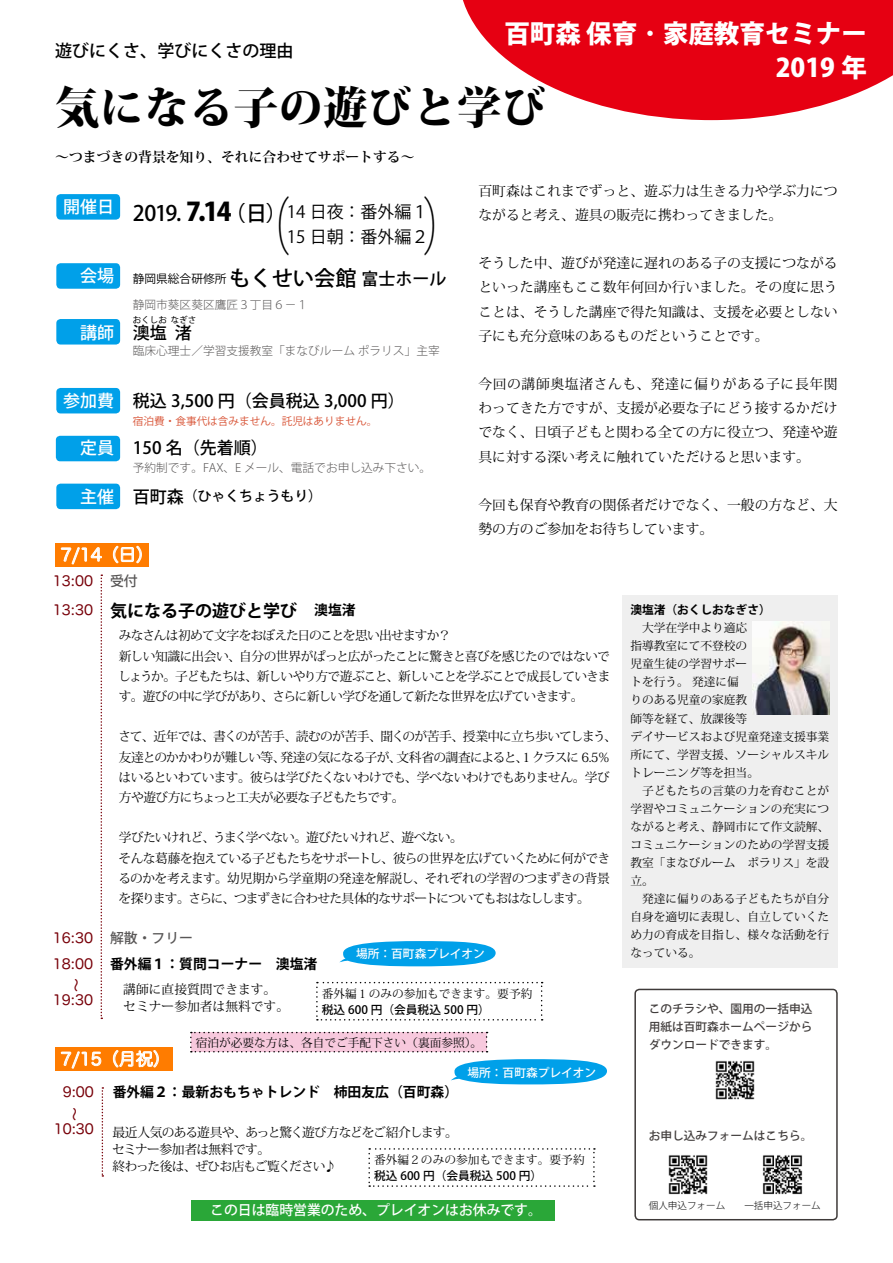
<style>
.page{position:relative;width:893px;height:1263px;background:#fff}
.page>*{position:absolute;margin:0;border:0;box-sizing:border-box;transform-origin:0 0}
.t1{font:200 63.75px "Koz Min Pro";color:#000;scale:.5 1}
.t2{font:800 44.7px "Koz Min Pro";color:#000}
.t3{font:800 25.5px/34px "Koz Go Pro";color:#fff;text-align:right}
.t4{font:500 21.3px "Koz Go Pr 6 N";color:#000}
.t5{font:500 16.95px "Koz Go Pr 6 N";color:#000}
.t6{font:700 16.95px "Koz Go Pr 6 N";color:#000}
.t7{font:16.95px "Koz Go Pr 6 N";color:#000}
.t8{font:16.95px "Hira Maru Pro N W4";color:#fff}
.t9{font:500 16.95px "Koz Go Pr 6 N";color:#fff}
.t10{font:13.8px/24.2px "Koz Min Pro";color:#000}
.t11{font:700 13.8px/25.5px "Koz Go Pr 6 N";color:#000}
.t12{font:700 13.8px "Koz Min Pro";color:#000}
.t13{font:500 13.8px "Koz Go Pr 6 N";color:#fff}
.t14{font:13.8px "Hira Maru Pro N W4";color:#780009}
.t15{font:500 13.8px "Koz Go Pr 6 N";color:#000}
.t16{font:12.75px/20.2px "Koz Min Pro";letter-spacing:-.06em;color:#000}
.t17{font:12.75px/17px "Koz Min Pro";color:#000}
.t18{font:12.75px "Koz Min Pr 6 N";letter-spacing:-.07em;color:#000}
.t19{font:11.7px/18px "Koz Min Pr 6 N";color:#000}
.t20{font:11.7px "Koz Min Pro";color:#000}
.t21{font:300 11.7px "Koz Go Pr 6 N";color:#595757}
.t22{font:500 11.7px/18px "Koz Go Pr 6 N";color:#413d3c;text-align:justify}
.t23{font:500 11.7px "Koz Go Pr 6 N";color:#000}
.t24{font:500 11.7px "Koz Go Pr 6 N";color:#fff}
.t25{font:11.7px "Koz Go Pr 6 N";color:#000}
.t26{font:300 11.7px "Koz Go Pro";color:#595757}
.t27{font:700 11.7px "Koz Go Pro";color:#000}
.t28{font:10.65px "Koz Go Pr 6 N";color:#d85335}
.t29{font:300 9.6px "Koz Go Pr 6 N";color:#000}
.t30{font:500 8.55px "Koz Go Pr 6 N";color:#000}
.s1{font-weight:800;font-size:25.5px}
.s2{font-weight:500;font-size:16.95px;color:#fff}
.s3{font-weight:500;font-size:21.3px}
.s4{font-weight:500;font-size:16.95px}
.s5{color:#000}
.s6{color:#fff}
.s7{font-size:16.95px;color:#fff}
.s8{font-size:16.95px}
.s9{font-family:"Koz Go Pr 6 N";font-weight:500;color:#595757}
.s10{font-family:"Hira Maru Pro N W4";font-weight:400;font-size:13.8px;color:#780009}
.s11{font-size:13.8px}
.s12{font-family:"Hira Maru Pro N W4";font-weight:400;color:#780009}
.s13{font-weight:500;color:#595757}
</style>
<div class="page">
<div style="left:56px;top:194px;width:64px;height:26px;background:#00a0e9;border-radius:4px"></div>
<div style="left:56px;top:263px;width:64px;height:26px;background:#00a0e9;border-radius:4px"></div>
<div style="left:56px;top:319px;width:64px;height:25px;background:#00a0e9;border-radius:4px"></div>
<div style="left:56px;top:388px;width:64px;height:25px;background:#00a0e9;border-radius:4px"></div>
<div style="left:56px;top:436px;width:64px;height:25px;background:#00a0e9;border-radius:4px"></div>
<div style="left:56px;top:484px;width:64px;height:25px;background:#00a0e9;border-radius:4px"></div>
<svg style="left:463px;top:0;width:430px;height:120px;fill:#e60012"></svg>
<div style="left:622px;top:595px;width:216px;height:372px;background:#efefef"></div>
<div style="left:55px;top:543px;width:94px;height:24px;background:#ff7c00"></div>
<div style="left:55px;top:1047px;width:118px;height:24px;background:#ff7c00"></div>
<svg style="left:61px;top:547px;width:41px;height:18px"></svg>
<svg style="left:113px;top:545px;width:29px;height:19px"></svg>
<svg style="left:61px;top:1051px;width:41px;height:18px"></svg>
<svg style="left:113px;top:1050px;width:46px;height:18px"></svg>
<svg style="left:102px;top:1087px;width:1px;height:90px"></svg>
<svg style="left:101px;top:574px;width:1px;height:445px"></svg>
<svg style="left:190px;top:1032px;width:298px;height:20px;background:#eec2d5"></svg>
<div style="left:191px;top:1199px;width:363px;height:21px;background:#2aa738"></div>
<svg style="left:316px;top:982px;width:227px;height:38px"></svg>
<svg style="left:368px;top:1148px;width:227px;height:39px"></svg>
<svg style="left:339px;top:941px;width:157px;height:25px;background:#29afec"></svg>
<svg style="left:451px;top:1059px;width:156px;height:25px;background:#27aeec"></svg>
<img style="left:752px;top:622px;width:77px;height:92px">
<div style="left:634px;top:989px;width:204px;height:231px;border:2px solid #3e3a39;border-radius:4px"></div>
<img style="left:715px;top:1060px;width:40px;height:40px">
<img style="left:762px;top:1155px;width:41px;height:40px">
<img style="left:668px;top:1155px;width:40px;height:40px">
<h3 class="t5" style="left:55px;top:42px;width:240px">遊びにくさ、学びにくさの理由</h3>
<h3 class="t3" style="left:504px;top:18px;width:364px">百町森 保育･家庭教育セミナー<br>2019 年</h3>
<h2 class="t2" style="left:55px;top:75px;width:493px">気になる子の遊びと学び</h2>
<p class="t12" style="left:55px;top:147px;width:361px">〜つまづきの背景を知り、それに合わせてサポートする〜</p>
<h1 class="t1" style="left:258px;top:182px;width:65px">（</h1>
<h3 class="t4" style="left:63px;top:201px;width:225px"><sup>開催日</sup> 2019. <span class="s1">7.14</span>（日）</h3>
<h3 class="t7" style="left:287px;top:202px;width:143px">14 日夜：番外編１</h3>
<h3 class="t7" style="left:287px;top:227px;width:143px">15 日朝：番外編２</h3>
<p class="t25" style="left:80px;top:272px;width:368px"><span class="s2">会場</span> 静岡県総合研修所 <span class="s3">もくせい会館</span> <span class="s4">富士ホール</span></p>
<p class="t26" style="left:133px;top:297px;width:177px">静岡市葵区葵区鷹匠３丁目６−１</p>
<h3 class="t9" style="left:80px;top:323px;width:88px">講師 <span class="s5">澳塩</span></h3>
<p class="t30" style="left:133px;top:315px;width:65px">おくしおなぎさ</p>
<h3 class="t5" style="left:175px;top:323px;width:19px">渚</h3>
<p class="t21" style="left:133px;top:344px;width:308px">臨床心理士／学習支援教室「まなびルーム ポラリス」主宰</p>
<h3 class="t5" style="left:63px;top:391px;width:343px"><span class="s6">参加費</span> 税込 3,500 円（会員税込 3,000 円）</h3>
<p class="t28" style="left:133px;top:415px;width:246px">宿泊費・食事代は含みません。託児はありません。</p>
<h3 class="t5" style="left:80px;top:438px;width:189px"><span class="s6">定員</span> 150 名（先着順）</h3>
<p class="t21" style="left:133px;top:461px;width:300px">予約制です。FAX、E メール、電話でお申し込み下さい。</p>
<p class="t15" style="left:80px;top:488px;width:243px"><span class="s7">主催</span> <span class="s8">百町森</span>（ひゃくちょうもり）</p>
<h3 class="t8" style="left:61px;top:540px;width:94px">7/14（日）</h3>
<p class="t10" style="left:478px;top:178px;width:361px">百町森はこれまでずっと、遊ぶ力は生きる力や学ぶ力につながると考え、遊具の販売に携わってきました。</p>
<p class="t10" style="left:478px;top:251px;width:361px;text-align:justify">そうした中、遊びが発達に遅れのある子の支援につながるといった講座もここ数年何回か行いました。その度に思うことは、そうした講座で得た知識は、支援を必要としない子にも充分意味のあるものだということです。</p>
<p class="t10" style="left:478px;top:371px;width:361px;text-align:justify">今回の講師奥塩渚さんも、発達に偏りがある子に長年関わってきた方ですが、支援が必要な子にどう接するかだけでなく、日頃子どもと関わる全ての方に役立つ、発達や遊具に対する深い考えに触れていただけると思います。</p>
<p class="t10" style="left:478px;top:492px;width:361px">今回も保育や教育の関係者だけでなく、一般の方など、大勢の方のご参加をお待ちしています。</p>
<p class="t14" style="left:53px;top:569px;width:86px">13:00 <span class="s9">受付</span></p>
<h3 class="t6" style="left:53px;top:601px;width:304px"><span class="s10">13:30</span> 気になる子の遊びと学び　<span class="s11">澳塩渚</span></h3>
<p class="t16" style="left:118px;top:625px;width:494px">みなさんは初めて文字をおぼえた日のことを思い出せますか？<br>新しい知識に出会い、自分の世界がぱっと広がったことに驚きと喜びを感じたのではないでしょうか。子どもたちは、新しいやり方で遊ぶこと、新しいことを学ぶことで成長していきます。遊びの中に学びがあり、さらに新しい学びを通して新たな世界を広げていきます。</p>
<p class="t16" style="left:118px;top:726px;width:500px">さて、近年では、書くのが苦手、読むのが苦手、聞くのが苦手、授業中に立ち歩いてしまう、友達とのかかわりが難しい等、発達の気になる子が、文科省の調査によると、1 クラスに 6.5％はいるといわています。彼らは学びたくないわけでも、学べないわけでもありません。学び方や遊び方にちょっと工夫が必要な子どもたちです。</p>
<p class="t16" style="left:118px;top:827px;width:493px">学びたいけれど、うまく学べない。遊びたいけれど、遊べない。<br>そんな葛藤を抱えている子どもたちをサポートし、彼らの世界を広げていくために何ができるのかを考えます。幼児期から学童期の発達を解説し、それぞれの学習のつまずきの背景を探ります。さらに、つまずきに合わせた具体的なサポートについてもおはなしします。</p>
<p class="t11" style="left:53px;top:926px;width:266px"><span class="s12">16:30</span> <span class="s13">解散・フリー<br></span><span class="s12">18:00</span> 番外編１：質問コーナー　澳塩渚</p>
<p class="t14" style="left:64px;top:992px;width:15px;rotate:-90deg">〜</p>
<p class="t14" style="left:53px;top:988px;width:42px">19:30</p>
<p class="t17" style="left:123px;top:981px;width:167px">講師に直接質問できます。セミナー参加者は無料です。</p>
<p class="t24" style="left:356px;top:947px;width:130px">場所：百町森プレイオン</p>
<p class="t20" style="left:322px;top:985px;width:212px">番外編１のみの参加もできます。要予約</p>
<p class="t23" style="left:322px;top:1003px;width:170px">税込 600 円（会員税込 500 円）</p>
<h3 class="t8" style="left:61px;top:1044px;width:111px">7/15（月祝）</h3>
<p class="t20" style="left:196px;top:1034px;width:288px">宿泊が必要な方は、各自でご手配下さい（裏面参照）。</p>
<p class="t24" style="left:468px;top:1066px;width:130px">場所：百町森プレイオン</p>
<p class="t14" style="left:63px;top:1080px;width:33px">9:00</p>
<p class="t11" style="left:113px;top:1080px;width:368px">番外編２：最新おもちゃトレンド　柿田友広（百町森）　　</p>
<p class="t14" style="left:63px;top:1121px;width:15px;rotate:-90deg">〜</p>
<p class="t14" style="left:54px;top:1117px;width:42px">10:30</p>
<p class="t16" style="left:112px;top:1123px;width:347px;line-height:17px">最近人気のある遊具や、あっと驚く遊び方などをご紹介します。セミナー参加者は無料です。</p>
<p class="t18" style="left:113px;top:1159px;width:226px">終わった後は、ぜひお店もご覧ください♪</p>
<p class="t20" style="left:374px;top:1151px;width:212px">番外編２のみの参加もできます。要予約</p>
<p class="t23" style="left:374px;top:1169px;width:170px">税込 600 円（会員税込 500 円）</p>
<p class="t13" style="left:210px;top:1202px;width:333px">この日は臨時営業のため、プレイオンはお休みです。</p>
<p class="t27" style="left:630px;top:602px;width:142px">澳塩渚（おくしおなぎさ）</p>
<p class="t19" style="left:630px;top:619px;width:200px">　大学在学中より適応<br>指導教室にて不登校の<br>児童生徒の学習サポー<br>トを行う。 発達に偏<br>りのある児童の家庭教<br>師等を経て、放課後等<br>デイサービスおよび児童発達支援事業所にて、学習支援、ソーシャルスキルトレーニング等を担当。<br>　子どもたちの言葉の力を育むことが学習やコミュニケーションの充実につながると考え、静岡市にて作文読解、コミュニケーションのための学習支援教室「まなびルーム　ポラリス」を設立。<br>　発達に偏りのある子どもたちが自分自身を適切に表現し、自立していくため力の育成を目指し、様々な活動を行なっている。</p>
<p class="t22" style="left:649px;top:1000px;width:165px">このチラシや、園用の一括申込用紙は百町森ホームページからダウンロードできます。</p>
<p class="t22" style="left:649px;top:1127px;width:165px">お申し込みフォームはこちら。</p>
<p class="t29" style="left:649px;top:1200px;width:78px">個人申込フォーム</p>
<p class="t29" style="left:744px;top:1200px;width:78px">一括申込フォーム</p>
</div>
